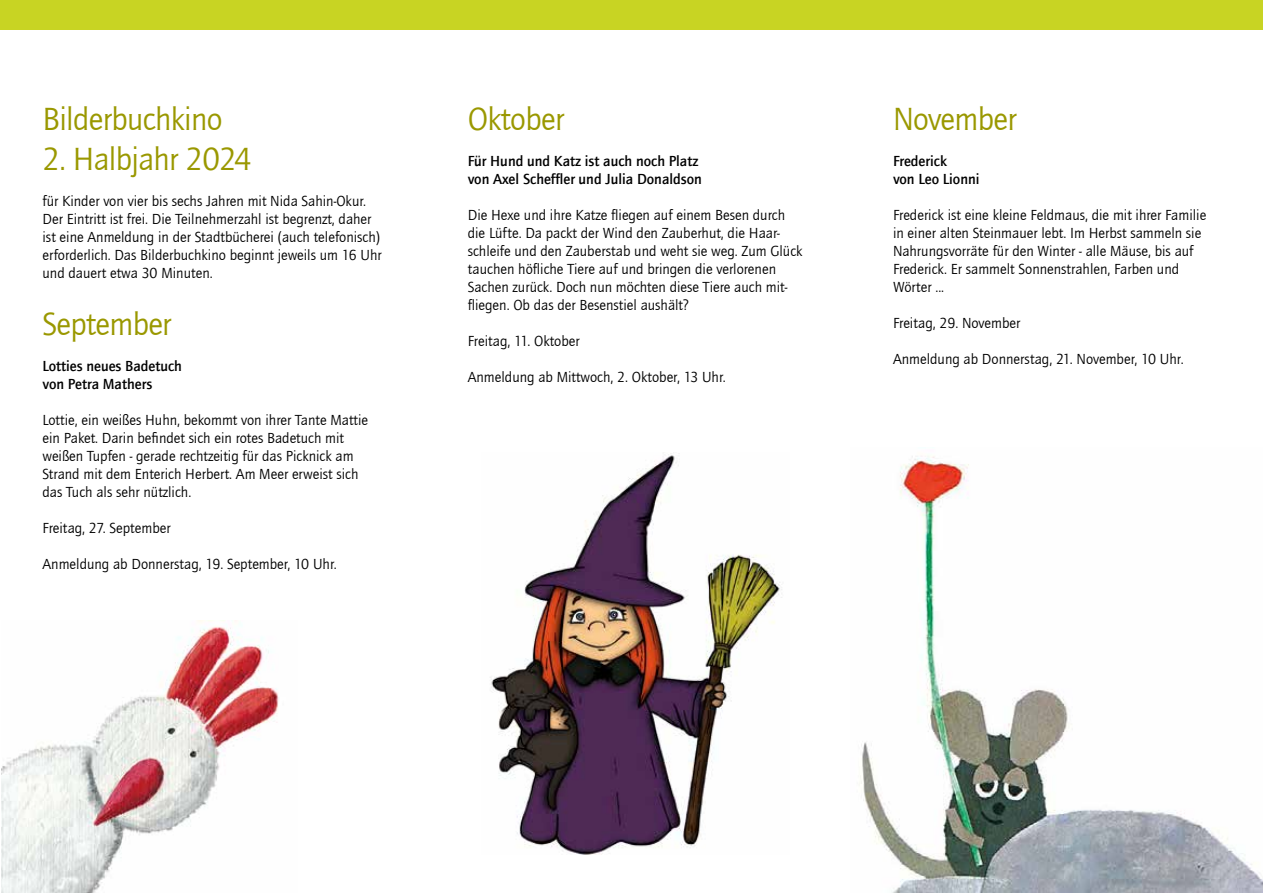
<style>
.page{position:relative;width:1263px;height:893px;background:#fff}
.page>*{position:absolute;margin:0;border:0;box-sizing:border-box;transform-origin:0 0}
.t1{font:33px "ITC Quay Sans Com";letter-spacing:-.02em;color:#9a9800}
.t2{font:15px/18px "ITC Quay Sans Com";color:#000}
.t3{font:500 15px/18px "ITC Quay Sans Com";color:#000}
</style>
<div class="page">
<div style="left:0;top:0;width:1263px;height:30px;background:#c8d423"></div>
<img style="left:1px;top:621px;width:278px;height:272px">
<img style="left:490px;top:453px;width:292px;height:402px">
<img style="left:860px;top:456px;width:403px;height:437px">
<h1 class="t1" style="left:43px;top:100px;width:181px">Bilderbuchkino</h1>
<h1 class="t1" style="left:43px;top:139px;width:211px">2. Halbjahr 2024</h1>
<p class="t2" style="left:43px;top:191px;width:341px">für Kinder von vier bis sechs Jahren mit Nida Sahin-Okur.<br>Der Eintritt ist frei. Die Teilnehmerzahl ist begrenzt, daher ist eine Anmeldung in der Stadtbücherei (auch telefonisch) erforderlich. Das Bilderbuchkino beginnt jeweils um 16 Uhr und dauert etwa 30 Minuten.</p>
<h1 class="t1" style="left:43px;top:305px;width:131px">September</h1>
<p class="t3" style="left:43px;top:357px;width:141px">Lotties neues Badetuch von Petra Mathers</p>
<p class="t2" style="left:43px;top:411px;width:327px">Lottie, ein weißes Huhn, bekommt von ihrer Tante Mattie ein Paket. Darin befindet sich ein rotes Badetuch mit weißen Tupfen - gerade rechtzeitig für das Picknick am Strand mit dem Enterich Herbert. Am Meer erweist sich das Tuch als sehr nützlich.</p>
<p class="t2" style="left:43px;top:519px;width:130px">Freitag, 27. September</p>
<p class="t2" style="left:43px;top:555px;width:296px">Anmeldung ab Donnerstag, 19. September, 10 Uhr.</p>
<h1 class="t1" style="left:468px;top:100px;width:98px">Oktober</h1>
<p class="t3" style="left:468px;top:152px;width:235px">Für Hund und Katz ist auch noch Platz von Axel Scheffler und Julia Donaldson</p>
<p class="t2" style="left:468px;top:206px;width:336px">Die Hexe und ihre Katze fliegen auf einem Besen durch die Lüfte. Da packt der Wind den Zauberhut, die Haar&shy;schleife und den Zauberstab und weht sie weg. Zum Glück tauchen höfliche Tiere auf und bringen die verlorenen Sachen zurück. Doch nun möchten diese Tiere auch mit&shy;fliegen. Ob das der Besenstiel aushält?</p>
<p class="t2" style="left:468px;top:332px;width:113px">Freitag, 11. Oktober</p>
<p class="t2" style="left:468px;top:368px;width:259px">Anmeldung ab Mittwoch, 2. Oktober, 13 Uhr.</p>
<h1 class="t1" style="left:893px;top:100px;width:125px">November</h1>
<p class="t3" style="left:893px;top:152px;width:88px">Frederick<br>von Leo Lionni</p>
<p class="t2" style="left:893px;top:206px;width:315px">Frederick ist eine kleine Feldmaus, die mit ihrer Familie in einer alten Steinmauer lebt. Im Herbst sammeln sie Nahrungsvorräte für den Winter - alle Mäuse, bis auf Frederick. Er sammelt Sonnenstrahlen, Farben und Wörter ...</p>
<p class="t2" style="left:893px;top:314px;width:129px">Freitag, 29. November</p>
<p class="t2" style="left:893px;top:350px;width:292px">Anmeldung ab Donnerstag, 21. November, 10 Uhr.</p>
</div>
